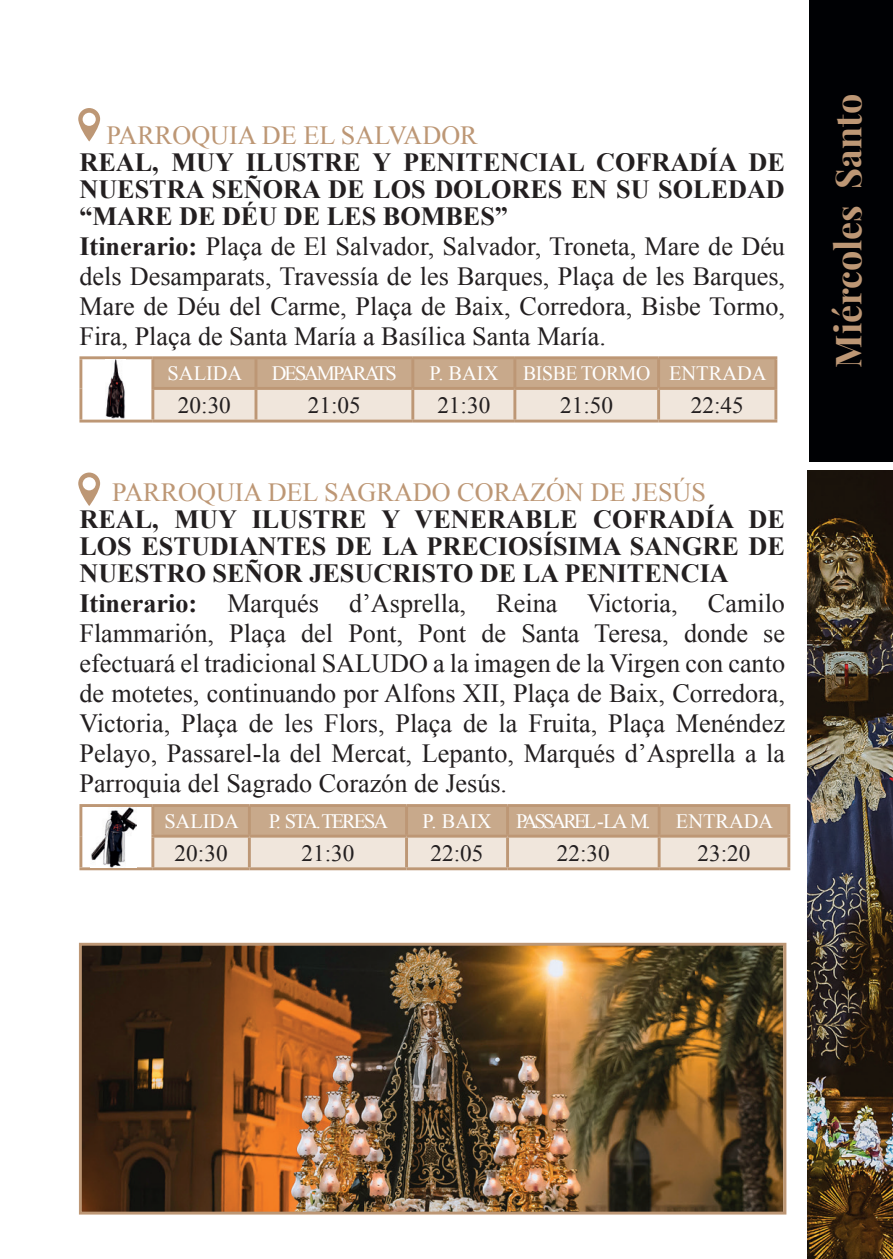
<style>
.page{position:relative;width:893px;height:1259px;background:#fff}
.page>*{position:absolute;margin:0;border:0;box-sizing:border-box;transform-origin:0 0}
.t1{font:700 36px "Playfair Display";color:#bd9775}
.t2{font:26.1px/30px "Times New Roman";color:#231f20;text-align:justify}
.t3{font:700 26.1px/27px "Times New Roman";color:#231f20;text-align:justify}
.t4{font:26.1px "Times New Roman";color:#bd9775}
.t5{font:23.4px "Times New Roman";color:#231f20}
.t6{font:20.4px "Times New Roman";color:#fff}
.t7{font:20.4px "Times New Roman";letter-spacing:-.1em;color:#fff}
.t8{font:20.4px "Times New Roman";letter-spacing:-.02em;color:#fff}
.s1{font-weight:700}
</style>
<div class="page">
<svg style="left:78px;top:108px;width:22px;height:33px"></svg>
<svg style="left:154px;top:359px;width:620px;height:60px;background:#dcc7b3"></svg>
<hr style="left:153px;top:356px;width:103px;height:3px;background:#bd9775">
<hr style="left:151px;top:359px;width:3px;height:28px;background:#bd9775">
<hr style="left:256px;top:356px;width:157px;height:3px;background:#bd9775">
<hr style="left:255px;top:359px;width:2px;height:28px;background:#bd9775">
<hr style="left:413px;top:356px;width:102px;height:3px;background:#bd9775">
<hr style="left:411px;top:359px;width:3px;height:28px;background:#bd9775">
<hr style="left:515px;top:356px;width:144px;height:3px;background:#bd9775">
<hr style="left:513px;top:359px;width:3px;height:28px;background:#bd9775">
<hr style="left:659px;top:356px;width:118px;height:3px;background:#bd9775">
<hr style="left:657px;top:359px;width:3px;height:28px;background:#bd9775">
<hr style="left:774px;top:359px;width:3px;height:28px;background:#bd9775">
<hr style="left:151px;top:387px;width:105px;height:3px;background:#bd9775">
<hr style="left:151px;top:390px;width:3px;height:29px;background:#bd9775">
<hr style="left:256px;top:387px;width:157px;height:3px;background:#bd9775">
<hr style="left:255px;top:390px;width:2px;height:29px;background:#bd9775">
<hr style="left:413px;top:387px;width:102px;height:3px;background:#bd9775">
<hr style="left:411px;top:390px;width:3px;height:29px;background:#bd9775">
<hr style="left:515px;top:387px;width:144px;height:3px;background:#bd9775">
<hr style="left:513px;top:390px;width:3px;height:29px;background:#bd9775">
<hr style="left:659px;top:387px;width:118px;height:3px;background:#bd9775">
<hr style="left:657px;top:390px;width:3px;height:29px;background:#bd9775">
<hr style="left:774px;top:390px;width:3px;height:29px;background:#bd9775">
<hr style="left:153px;top:419px;width:103px;height:3px;background:#bd9775">
<hr style="left:256px;top:419px;width:157px;height:3px;background:#bd9775">
<hr style="left:413px;top:419px;width:102px;height:3px;background:#bd9775">
<hr style="left:515px;top:419px;width:144px;height:3px;background:#bd9775">
<hr style="left:659px;top:419px;width:118px;height:3px;background:#bd9775">
<hr style="left:79px;top:356px;width:74px;height:3px;background:#bd9775">
<hr style="left:79px;top:359px;width:3px;height:29px;background:#bd9775">
<hr style="left:79px;top:388px;width:3px;height:31px;background:#bd9775">
<hr style="left:79px;top:419px;width:74px;height:3px;background:#bd9775">
<img style="left:105px;top:360px;width:20px;height:58px">
<svg style="left:78px;top:472px;width:22px;height:34px"></svg>
<svg style="left:154px;top:807px;width:633px;height:60px;background:#dcc8b4"></svg>
<hr style="left:153px;top:804px;width:96px;height:3px;background:#bd9775">
<hr style="left:151px;top:807px;width:3px;height:27px;background:#bd9775">
<hr style="left:249px;top:804px;width:158px;height:3px;background:#bd9775">
<hr style="left:248px;top:807px;width:3px;height:27px;background:#bd9775">
<hr style="left:407px;top:804px;width:101px;height:3px;background:#bd9775">
<hr style="left:405px;top:807px;width:3px;height:27px;background:#bd9775">
<hr style="left:508px;top:804px;width:151px;height:3px;background:#bd9775">
<hr style="left:506px;top:807px;width:3px;height:27px;background:#bd9775">
<hr style="left:659px;top:804px;width:131px;height:3px;background:#bd9775">
<hr style="left:658px;top:807px;width:3px;height:27px;background:#bd9775">
<hr style="left:787px;top:807px;width:3px;height:27px;background:#bd9775">
<hr style="left:151px;top:834px;width:98px;height:3px;background:#bd9775">
<hr style="left:151px;top:837px;width:3px;height:30px;background:#bd9775">
<hr style="left:249px;top:834px;width:158px;height:3px;background:#bd9775">
<hr style="left:248px;top:837px;width:3px;height:30px;background:#bd9775">
<hr style="left:407px;top:834px;width:101px;height:3px;background:#bd9775">
<hr style="left:405px;top:837px;width:3px;height:30px;background:#bd9775">
<hr style="left:508px;top:834px;width:151px;height:3px;background:#bd9775">
<hr style="left:506px;top:837px;width:3px;height:30px;background:#bd9775">
<hr style="left:659px;top:834px;width:131px;height:3px;background:#bd9775">
<hr style="left:658px;top:837px;width:3px;height:30px;background:#bd9775">
<hr style="left:787px;top:837px;width:3px;height:30px;background:#bd9775">
<hr style="left:153px;top:867px;width:96px;height:3px;background:#bd9775">
<hr style="left:249px;top:867px;width:158px;height:3px;background:#bd9775">
<hr style="left:407px;top:867px;width:101px;height:3px;background:#bd9775">
<hr style="left:508px;top:867px;width:151px;height:3px;background:#bd9775">
<hr style="left:659px;top:867px;width:131px;height:3px;background:#bd9775">
<hr style="left:79px;top:804px;width:74px;height:3px;background:#bd9775">
<hr style="left:79px;top:807px;width:3px;height:29px;background:#bd9775">
<hr style="left:79px;top:836px;width:3px;height:31px;background:#bd9775">
<hr style="left:79px;top:867px;width:74px;height:3px;background:#bd9775">
<img style="left:91px;top:807px;width:45px;height:60px">
<img style="left:808px;top:470px;width:85px;height:789px">
<div style="left:809px;top:0;width:84px;height:462px;background:#000104"></div>
<img style="left:83px;top:946px;width:699px;height:264px">
<div style="left:79px;top:942px;width:707px;height:272px;border:3px solid #bd9775"></div>
<p class="t4" style="left:106px;top:117px;width:373px">PARROQUIA DE EL SALVADOR</p>
<p class="t3" style="left:79px;top:148px;width:707px">REAL, MUY ILUSTRE Y PENITENCIAL COFRADÍA DE NUESTRA SEÑORA DE LOS DOLORES EN SU SOLEDAD “MARE DE DÉU DE LES BOMBES”</p>
<p class="t2" style="left:79px;top:230px;width:707px"><span class="s1">Itinerario:</span> Plaça de El Salvador, Salvador, Troneta, Mare de Déu dels Desamparats, Travessía de les Barques, Plaça de les Barques, Mare de Déu del Carme, Plaça de Baix, Corredora, Bisbe Tormo, Fira, Plaça de Santa María a Basílica Santa María.</p>
<p class="t8" style="left:168px;top:360px;width:76px">SALIDA</p>
<p class="t7" style="left:272px;top:360px;width:126px">DESAMPARATS</p>
<p class="t6" style="left:429px;top:360px;width:339px">P. BAIX BISBE TORMO ENTRADA</p>
<p class="t5" style="left:178px;top:389px;width:55px">20:30</p>
<p class="t5" style="left:308px;top:389px;width:55px">21:05</p>
<p class="t5" style="left:437px;top:389px;width:55px">21:30</p>
<p class="t5" style="left:560px;top:389px;width:55px">21:50</p>
<p class="t5" style="left:691px;top:389px;width:55px">22:45</p>
<p class="t4" style="left:112px;top:475px;width:595px">PARROQUIA DEL SAGRADO CORAZÓN DE JESÚS</p>
<p class="t3" style="left:79px;top:505px;width:707px">REAL, MUY ILUSTRE Y VENERABLE COFRADÍA DE LOS ESTUDIANTES DE LA PRECIOSÍSIMA SANGRE DE NUESTRO SEÑOR JESUCRISTO DE LA PENITENCIA</p>
<p class="t2" style="left:79px;top:588px;width:707px"><span class="s1">Itinerario:</span> Marqués d’Asprella, Reina Victoria, Camilo Flammarión, Plaça del Pont, Pont de Santa Teresa, donde se efectuará el tradicional SALUDO a la imagen de la Virgen con canto de motetes, continuando por Alfons XII, Plaça de Baix, Corredora, Victoria, Plaça de les Flors, Plaça de la Fruita, Plaça Menéndez Pelayo, Passarel-la del Mercat, Lepanto, Marqués d’Asprella a la Parroquia del Sagrado Corazón de Jesús.</p>
<p class="t8" style="left:164px;top:807px;width:76px">SALIDA</p>
<p class="t7" style="left:269px;top:807px;width:121px">P. STA.TERESA</p>
<p class="t6" style="left:422px;top:807px;width:352px">P. BAIX PASSAREL -LA M. ENTRADA</p>
<p class="t5" style="left:175px;top:837px;width:55px">20:30</p>
<p class="t5" style="left:301px;top:837px;width:55px">21:30</p>
<p class="t5" style="left:431px;top:837px;width:55px">22:05</p>
<p class="t5" style="left:557px;top:837px;width:55px">22:30</p>
<p class="t5" style="left:697px;top:837px;width:55px">23:20</p>
<h1 class="t1" style="left:820px;top:368px;width:275px;rotate:-90deg">Miércoles Santo</h1>
</div>
